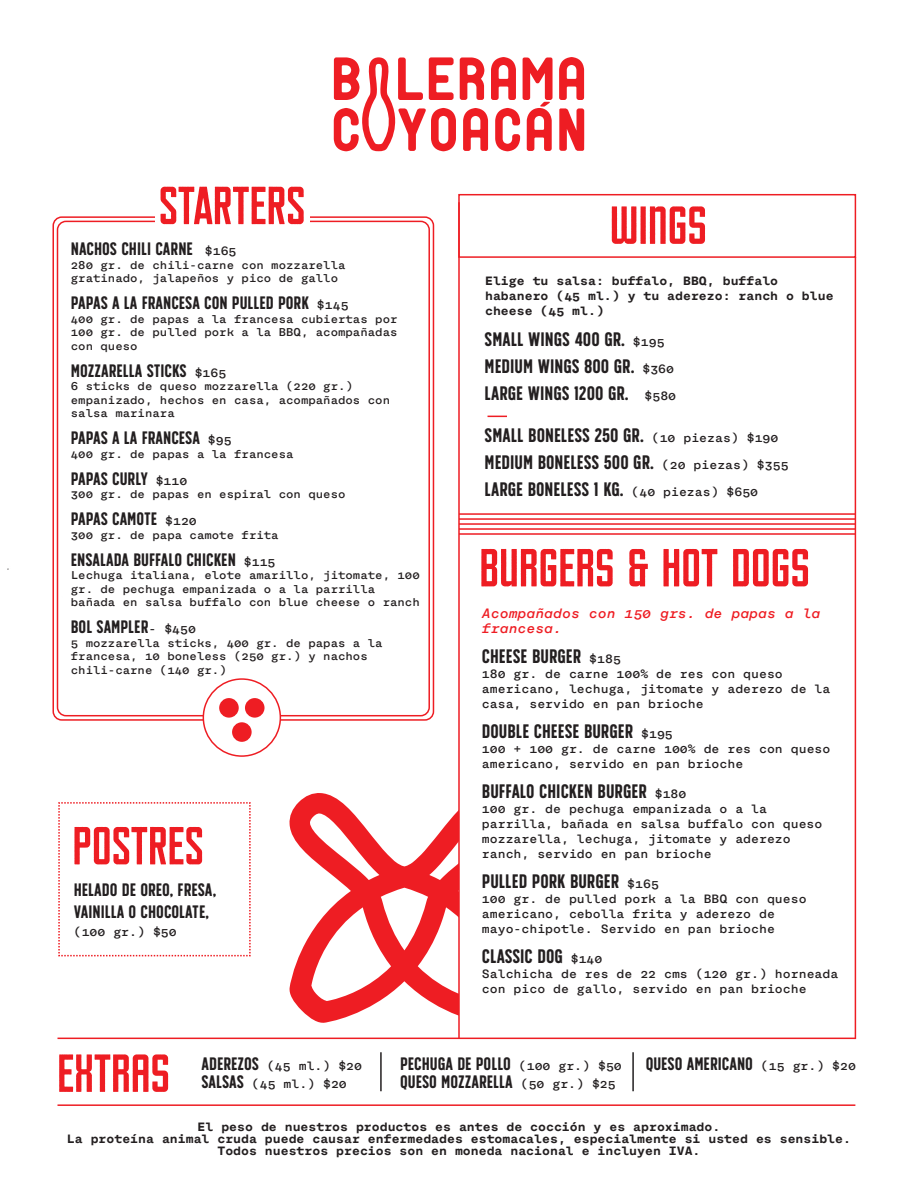
<style>
.page{position:relative;width:918px;height:1188px;background:#fff}
.page>*{position:absolute;margin:0;border:0;box-sizing:border-box;transform-origin:0 0}
.t1{font:57.6px "SS Nickson Three";color:#ee1d23}
.t2{font:19.5px/27px "SS Nickson Six";color:#231f20}
.t3{font:18px/22.5px "SS Nickson Six";color:#231f20}
.t4{font:italic 500 13.5px/15px "Rational TW Text";color:#ee1d23}
.t5{font:500 12px/15px "Rational TW Text";color:#231f20}
.t6{font:600 12px/15px "Rational TW Text";color:#231f20}
.t7{font:500 11.25px/13.5px "Rational TW Text";color:#231f20}
.s1{font-family:"Rational TW Text";font-weight:500;font-size:12px}
.s2{font-family:"SS Nickson Six";font-weight:400;font-size:18px}
</style>
<div class="page">
<div style="left:52px;top:216px;width:382px;height:505px;border:2px solid #ee1d23;border-radius:9px"></div>
<div style="left:57px;top:221px;width:373px;height:495px;border:2px solid #ee1d23;border-radius:9px"></div>
<div style="left:203px;top:679px;width:77px;height:77px;background:#fff;border-radius:50%"></div>
<hr style="left:459px;top:523px;width:396px;height:2px;background:#ee1d23">
<hr style="left:459px;top:528px;width:396px;height:2px;background:#ee1d23">
<hr style="left:459px;top:533px;width:396px;height:2px;background:#ee1d23">
<hr style="left:459px;top:518px;width:396px;height:2px;background:#ee1d23">
<hr style="left:459px;top:513px;width:396px;height:2px;background:#ee1d23">
<hr style="left:458px;top:202px;width:2px;height:836px;background:#ee1d23">
<hr style="left:855px;top:257px;width:1px;height:782px;background:#ee1d23">
<div style="left:155px;top:209px;width:154px;height:19px;background:#fff"></div>
<svg style="left:559px;top:57px;width:25px;height:43px"></svg>
<svg style="left:559px;top:108px;width:25px;height:43px"></svg>
<svg style="left:334px;top:57px;width:219px;height:94px"></svg>
<div style="left:458px;top:194px;width:398px;height:64px;border:2px solid #ee1d23"></div>
<svg style="left:58px;top:802px;width:193px;height:155px"></svg>
<hr style="left:57px;top:1038px;width:798px;height:1px;background:#ee1d23">
<hr style="left:57px;top:1104px;width:798px;height:2px;background:#ee1d23">
<hr style="left:632px;top:1052px;width:2px;height:39px;background:#231f20">
<hr style="left:380px;top:1052px;width:2px;height:39px;background:#231f20">
<svg style="left:488px;top:416px;width:19px;height:1px"></svg>
<div style="left:232px;top:722px;width:20px;height:20px;background:#ee1d23;border-radius:50%"></div>
<div style="left:245px;top:698px;width:20px;height:20px;background:#ee1d23;border-radius:50%"></div>
<div style="left:219px;top:698px;width:20px;height:20px;background:#ee1d23;border-radius:50%"></div>
<svg style="left:289px;top:793px;width:170px;height:231px"></svg>
<div style="left:203px;top:678px;width:78px;height:79px;border:2px solid #ee1d23;border-radius:50%"></div>
<h1 class="t1" style="left:159px;top:167px;width:148px">STARTERS</h1>
<h3 class="t3" style="left:71px;top:237px;width:167px">NACHOS CHILI CARNE <span class="s1">$165</span></h3>
<p class="t7" style="left:71px;top:258px;width:276px">280 gr. de chili-carne con mozzarella gratinado, jalapeños y pico de gallo</p>
<h3 class="t3" style="left:71px;top:291px;width:279px">PAPAS A LA FRANCESA CON PULLED PORK <span class="s1">$145</span></h3>
<p class="t7" style="left:71px;top:312px;width:328px;text-align:justify">400 gr. de papas a la francesa cubiertas por 100 gr. de pulled pork a la BBQ, acompañadas con queso</p>
<h3 class="t3" style="left:71px;top:359px;width:157px">MOZZARELLA STICKS <span class="s1">$165</span></h3>
<p class="t7" style="left:71px;top:380px;width:321px">6 sticks de queso mozzarella (220 gr.) empanizado, hechos en casa, acompañados con salsa marinara</p>
<h3 class="t3" style="left:71px;top:426px;width:162px">PAPAS A LA FRANCESA <span class="s1">$95</span></h3>
<p class="t7" style="left:71px;top:447px;width:224px">400 gr. de papas a la francesa</p>
<h3 class="t3" style="left:71px;top:467px;width:118px">PAPAS CURLY <span class="s1">$110</span></h3>
<p class="t7" style="left:71px;top:488px;width:276px">300 gr. de papas en espiral con queso</p>
<h3 class="t3" style="left:71px;top:507px;width:128px">PAPAS CAMOTE <span class="s1">$120</span></h3>
<p class="t7" style="left:71px;top:528px;width:209px">300 gr. de papa camote frita</p>
<h3 class="t3" style="left:71px;top:548px;width:206px">ENSALADA BUFFALO CHICKEN <span class="s1">$115</span></h3>
<p class="t7" style="left:71px;top:569px;width:350px">Lechuga italiana, elote amarillo, jitomate, 100 gr. de pechuga empanizada o a la parrilla bañada en salsa buffalo con blue cheese o ranch</p>
<h3 class="t3" style="left:71px;top:615px;width:127px">BOL SAMPLER<span class="s1">- $450</span></h3>
<p class="t7" style="left:71px;top:636px;width:313px">5 mozzarella sticks, 400 gr. de papas a la francesa, 10 boneless (250 gr.) y nachos chili-carne (140 gr.)</p>
<h1 class="t1" style="left:72px;top:807px;width:133px">POSTRES</h1>
<h3 class="t3" style="left:74px;top:878px;width:144px">HELADO DE OREO, FRESA,<br>VAINILLA O CHOCOLATE,</h3>
<p class="t5" style="left:74px;top:924px;width:104px">(100 gr.) $50</p>
<h1 class="t1" style="left:610px;top:187px;width:99px">WINGS</h1>
<p class="t6" style="left:485px;top:273px;width:350px">Elige tu salsa: buffalo, BBQ, buffalo habanero (45 ml.) y tu aderezo: ranch o blue cheese (45 ml.)</p>
<h2 class="t2" style="left:485px;top:325px;width:191px">SMALL WINGS 400 GR. <span class="s1">$195<br></span>MEDIUM WINGS 800 GR. <span class="s1">$360<br></span>LARGE WINGS 1200 GR.</h2>
<p class="t5" style="left:645px;top:388px;width:33px">$580</p>
<h2 class="t2" style="left:485px;top:421px;width:305px">SMALL BONELESS 250 GR. <span class="s1">(10 piezas) $190<br></span>MEDIUM BONELESS 500 GR. <span class="s1">(20 piezas) $355<br></span>LARGE BONELESS 1 KG. <span class="s1">(40 piezas) $650</span></h2>
<h1 class="t1" style="left:479px;top:529px;width:332px">BURGERS &amp; HOT DOGS</h1>
<p class="t4" style="left:482px;top:606px;width:340px">Acompañados con 150 grs. de papas a la francesa.</p>
<h2 class="t2" style="left:482px;top:642px;width:140px">CHEESE BURGER <span class="s1">$185</span></h2>
<p class="t5" style="left:482px;top:666px;width:350px">180 gr. de carne 100% de res con queso americano, lechuga, jitomate y aderezo de la casa, servido en pan brioche</p>
<h2 class="t2" style="left:482px;top:717px;width:192px">DOUBLE CHEESE BURGER <span class="s1">$195</span></h2>
<p class="t5" style="left:482px;top:741px;width:350px">100 + 100 gr. de carne 100% de res con queso americano, servido en pan brioche</p>
<h2 class="t2" style="left:482px;top:777px;width:206px">BUFFALO CHICKEN BURGER <span class="s1">$180</span></h2>
<p class="t5" style="left:482px;top:801px;width:342px">100 gr. de pechuga empanizada o a la parrilla, bañada en salsa buffalo con queso mozzarella, lechuga, jitomate y aderezo ranch, servido en pan brioche</p>
<h2 class="t2" style="left:482px;top:867px;width:178px">PULLED PORK BURGER <span class="s1">$165</span></h2>
<p class="t5" style="left:482px;top:891px;width:326px">100 gr. de pulled pork a la BBQ con queso americano, cebolla frita y aderezo de mayo-chipotle. Servido en pan brioche</p>
<h2 class="t2" style="left:482px;top:942px;width:122px">CLASSIC DOG <span class="s1">$140</span></h2>
<p class="t5" style="left:482px;top:966px;width:358px">Salchicha de res de 22 cms (120 gr.) horneada con pico de gallo, servido en pan brioche</p>
<h1 class="t1" style="left:57px;top:1035px;width:114px">EXTRAS</h1>
<p class="t5" style="left:201px;top:1057px;width:162px;line-height:18px"><span class="s2">ADEREZOS</span> (45 ml.) $20<br><span class="s2">SALSAS</span> (45 ml.) $20</p>
<h3 class="t3" style="left:400px;top:1055px;width:223px;line-height:18px">PECHUGA DE POLLO <span class="s1">(100 gr.) $50<br></span>QUESO MOZZARELLA <span class="s1">(50 gr.) $25</span></h3>
<h3 class="t3" style="left:646px;top:1052px;width:212px">QUESO AMERICANO <span class="s1">(15 gr.) $20</span></h3>
<p class="t6" style="left:67px;top:1121px;width:786px;line-height:12px;text-align:center">El peso de nuestros productos es antes de cocción y es aproximado.<br>La proteína animal cruda puede causar enfermedades estomacales, especialmente si usted es sensible.<br>Todos nuestros precios son en moneda nacional e incluyen IVA.</p>
</div>
